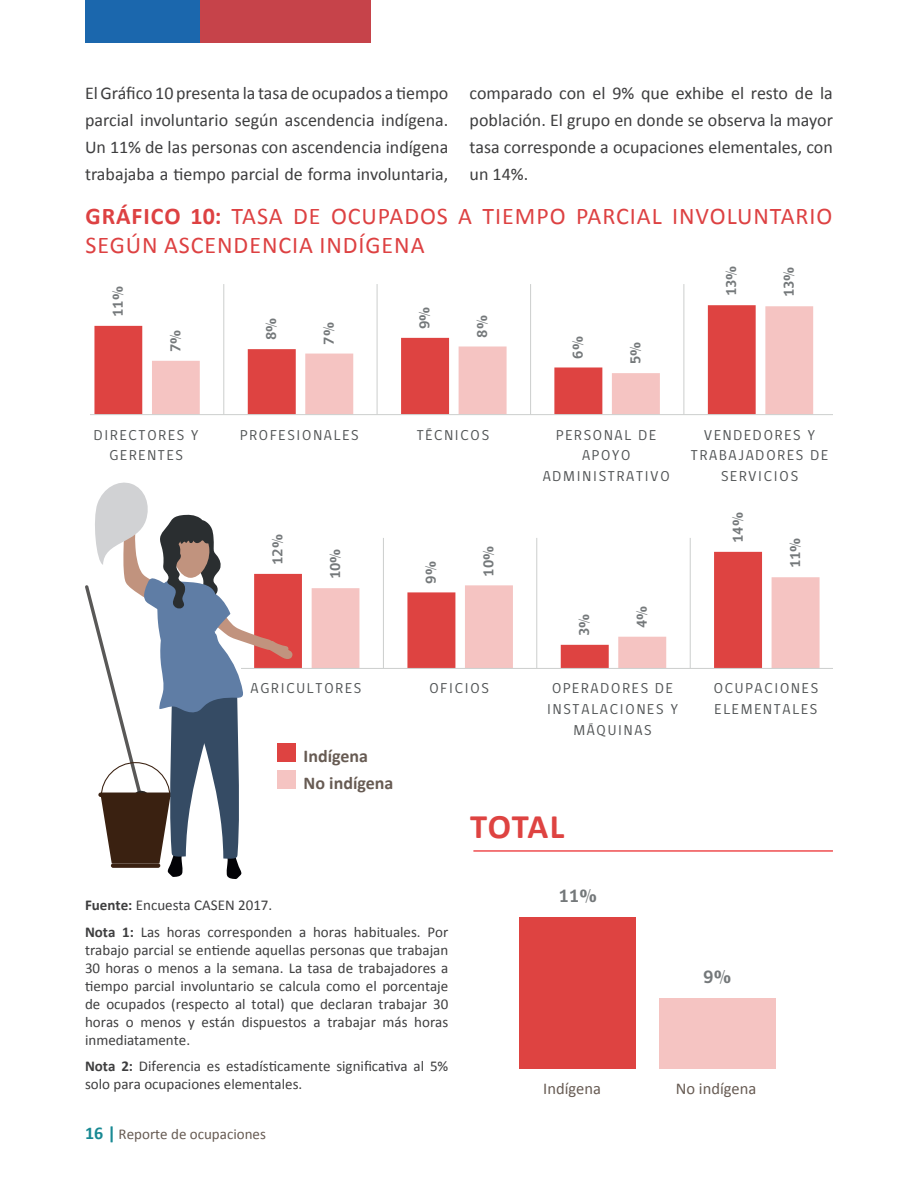
<style>
.page{position:relative;width:918px;height:1188px;background:#fff}
.page>*{position:absolute;margin:0;border:0;box-sizing:border-box;transform-origin:0 0}
.t1{font:700 34.5px "Calibri";color:#de4341}
.t2{font:24px "Calibri";letter-spacing:.04em;color:#dd4142}
.t3{font:700 24px "Calibri";letter-spacing:.04em;color:#dd4142}
.t4{font:700 18.15px "gob CL";color:#74787a}
.t5{font:18px/27px "Calibri";color:#3e3e3f;text-align:justify}
.t6{font:700 18px/27px "Calibri";color:#675b53}
.t7{font:16.5px "Calibri";color:#675b53}
.t8{font:15px/18px "Calibri";color:#3e3e3f}
.t9{font:15px "Calibri";color:#675b53}
.t10{font:14.7px/20.9px "gob CL";letter-spacing:.12em;color:#515455;text-align:center}
.t11{font:700 14.7px "gob CL";letter-spacing:-.005em;color:#74787a}
.s1{font-weight:400}
.s2{font-weight:700}
.s3{font-weight:700;font-size:18px;color:#188993}
</style>
<div class="page">
<div style="left:86px;top:0;width:114px;height:43px;background:#1b67ad"></div>
<div style="left:200px;top:0;width:171px;height:43px;background:#c6434a"></div>
<div style="left:277px;top:744px;width:19px;height:18px;background:#de4341"></div>
<div style="left:277px;top:771px;width:19px;height:18px;background:#f5c4c2"></div>
<hr style="left:473px;top:850px;width:360px;height:2px;background:#ef4d4f">
<hr style="left:513px;top:893px;width:1px;height:175px;background:#cfd1d0">
<hr style="left:833px;top:893px;width:1px;height:175px;background:#cfd1d0">
<div style="left:520px;top:917px;width:116px;height:151px;background:#de4341"></div>
<div style="left:659px;top:998px;width:116px;height:70px;background:#f5c4c2"></div>
<hr style="left:91px;top:284px;width:1px;height:131px;background:#cfd1d0">
<hr style="left:223px;top:284px;width:1px;height:131px;background:#cfd1d0">
<hr style="left:377px;top:284px;width:1px;height:131px;background:#cfd1d0">
<hr style="left:530px;top:284px;width:1px;height:131px;background:#cfd1d0">
<hr style="left:683px;top:284px;width:1px;height:131px;background:#cfd1d0">
<hr style="left:837px;top:284px;width:1px;height:131px;background:#cfd1d0">
<hr style="left:917px;top:284px;width:1px;height:131px;background:#cfd1d0">
<svg style="left:94px;top:305px;width:662px;height:109px;fill:#de4341"></svg>
<svg style="left:152px;top:306px;width:661px;height:108px"></svg>
<hr style="left:91px;top:414px;width:742px;height:1px;background:#cfd1d0">
<hr style="left:383px;top:538px;width:1px;height:130px;background:#cfd1d0">
<hr style="left:536px;top:538px;width:1px;height:130px;background:#cfd1d0">
<hr style="left:690px;top:538px;width:1px;height:130px;background:#cfd1d0">
<hr style="left:843px;top:538px;width:1px;height:130px;background:#cfd1d0">
<svg style="left:293px;top:552px;width:469px;height:116px"></svg>
<svg style="left:312px;top:577px;width:508px;height:91px"></svg>
<hr style="left:242px;top:668px;width:591px;height:1px;background:#cfd1d0">
<svg style="left:85px;top:482px;width:208px;height:397px"></svg>
<p class="t5" style="left:85px;top:79px;width:365px">El Gráfico 10 presenta la tasa de ocupados a tiempo parcial involuntario según ascendencia indígena.<br>Un 11% de las personas con ascendencia indígena trabajaba a tiempo parcial de forma involuntaria,</p>
<p class="t5" style="left:470px;top:79px;width:365px">comparado con el 9% que exhibe el resto de la población. El grupo en donde se observa la mayor tasa corresponde a ocupaciones elementales, con un 14%.</p>
<h2 class="t3" style="left:86px;top:199px;width:171px">Gráfico 10: <span class="s1">Tasa</span></h2>
<h2 class="t2" style="left:293px;top:200px;width:54px">de ocupados</h2>
<h2 class="t2" style="left:458px;top:200px;width:39px">a tiempo</h2>
<h2 class="t2" style="left:576px;top:200px;width:53px">parcial</h2>
<h2 class="t2" style="left:672px;top:200px;width:15px">involunta</h2>
<h2 class="t2" style="left:796px;top:200px;width:25px">rio</h2>
<h2 class="t2" style="left:85px;top:228px;width:94px">segúnascendencia</h2>
<h2 class="t2" style="left:319px;top:228px;width:62px">indígena</h2>
<p class="t11" style="left:108px;top:317px;width:32px;rotate:-90deg">11%</p>
<p class="t11" style="left:415px;top:329px;width:24px;rotate:-90deg">9%</p>
<p class="t11" style="left:166px;top:352px;width:24px;rotate:-90deg">7%</p>
<p class="t11" style="left:319px;top:345px;width:24px;rotate:-90deg">7%</p>
<p class="t11" style="left:472px;top:338px;width:24px;rotate:-90deg">8%</p>
<p class="t11" style="left:261px;top:340px;width:24px;rotate:-90deg">8%</p>
<p class="t11" style="left:568px;top:359px;width:24px;rotate:-90deg">6%</p>
<p class="t11" style="left:626px;top:364px;width:24px;rotate:-90deg">5%</p>
<p class="t11" style="left:721px;top:296px;width:32px;rotate:-90deg">13%</p>
<p class="t11" style="left:779px;top:297px;width:32px;rotate:-90deg">13%</p>
<p class="t10" style="left:94px;top:425px;width:106px">DIRECTORES Y<br>GERENTES</p>
<p class="t10" style="left:240px;top:425px;width:120px">PROFESIONALES</p>
<p class="t10" style="left:417px;top:425px;width:74px">TÉCNICOS</p>
<p class="t10" style="left:543px;top:425px;width:128px">PERSONAL DE<br>APOYO<br>ADMINISTRATIVO</p>
<p class="t10" style="left:691px;top:425px;width:139px">VENDEDORES Y<br>TRABAJADORES DE<br>SERVICIOS</p>
<p class="t11" style="left:268px;top:565px;width:32px;rotate:-90deg">12%</p>
<p class="t11" style="left:325px;top:579px;width:32px;rotate:-90deg">10%</p>
<p class="t11" style="left:479px;top:577px;width:32px;rotate:-90deg">10%</p>
<p class="t11" style="left:421px;top:584px;width:24px;rotate:-90deg">9%</p>
<p class="t11" style="left:574px;top:636px;width:24px;rotate:-90deg">3%</p>
<p class="t11" style="left:632px;top:628px;width:24px;rotate:-90deg">4%</p>
<p class="t11" style="left:728px;top:543px;width:32px;rotate:-90deg">14%</p>
<p class="t11" style="left:785px;top:568px;width:32px;rotate:-90deg">11%</p>
<p class="t10" style="left:251px;top:678px;width:112px">AGRICULTORES</p>
<p class="t10" style="left:429px;top:678px;width:61px">OFICIOS</p>
<p class="t10" style="left:547px;top:678px;width:132px">OPERADORES DE<br>INSTALACIONES Y<br>MÁQUINAS</p>
<p class="t10" style="left:714px;top:678px;width:106px;text-align:left">OCUPACIONES<br>ELEMENTALES</p>
<p class="t6" style="left:304px;top:742px;width:91px">Indígena<br>No indígena</p>
<p class="t8" style="left:85px;top:891px;width:365px;line-height:26.5px"><span class="s2">Fuente:</span> Encuesta CASEN 2017.<br><span class="s2">Nota 1:</span> Las horas corresponden a horas habituales. Por</p>
<p class="t8" style="left:85px;top:940px;width:365px;text-align:justify">trabajo parcial se entiende aquellas personas que trabajan 30 horas o menos a la semana. La tasa de trabajadores a tiempo parcial involuntario se calcula como el porcentaje de ocupados (respecto al total) que declaran trabajar 30 horas o menos y están dispuestos a trabajar más horas inmediatamente.</p>
<p class="t8" style="left:85px;top:1057px;width:365px"><span class="s2">Nota 2:</span> Diferencia es estadísticamente significativa al 5% solo para ocupaciones elementales.</p>
<p class="t9" style="left:85px;top:1124px;width:182px"><span class="s3">16 |</span> Reporte de ocupaciones</p>
<h1 class="t1" style="left:470px;top:802px;width:95px">TOTAL</h1>
<p class="t4" style="left:558px;top:884px;width:40px">11%</p>
<p class="t4" style="left:703px;top:965px;width:29px">9%</p>
<p class="t7" style="left:543px;top:1077px;width:59px">Indígena</p>
<p class="t7" style="left:676px;top:1077px;width:82px">No indígena</p>
</div>
